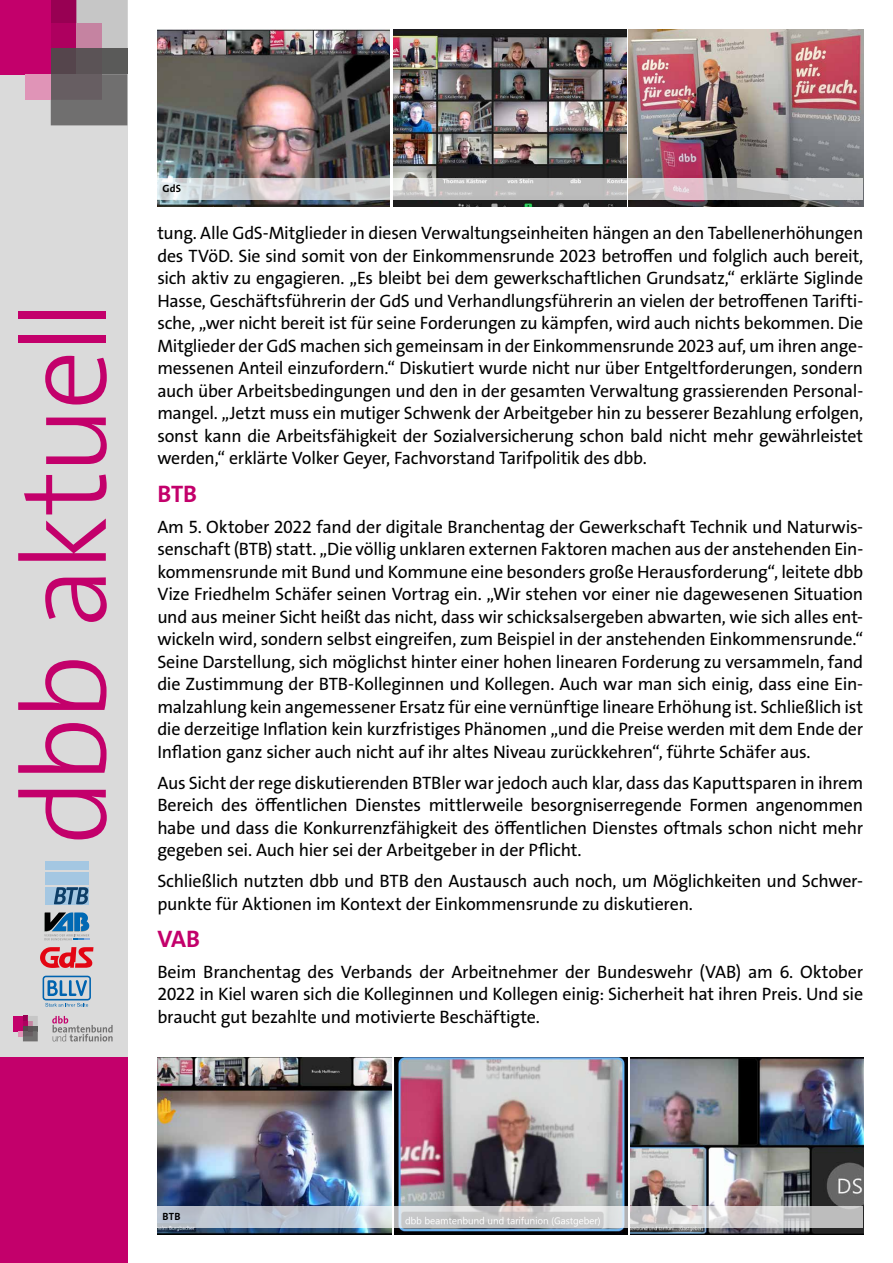
<style>
.page{position:relative;width:893px;height:1263px;background:#fff}
.page>*{position:absolute;margin:0;border:0;box-sizing:border-box;transform-origin:0 0}
.t1{font:300 120px "The Sans Os F";letter-spacing:-.045em;color:#c3006b}
.t2{font:700 24px "The Sans Os F";letter-spacing:-.01em;color:#c3006b}
.t3{font:18px/22.5px "The Sans Os F";letter-spacing:-.015em;color:#000;text-align:justify}
.t4{font:700 10.5px "The Sans Os F";letter-spacing:.01em;color:#000}
</style>
<div class="page">
<div style="left:0;top:0;width:127px;height:1263px;background:#dadada"></div>
<div style="left:0;top:0;width:51px;height:74px;background:#c3006b"></div>
<div style="left:51px;top:0;width:25px;height:23px;background:#980053"></div>
<div style="left:51px;top:23px;width:25px;height:26px;background:#ae005f"></div>
<div style="left:51px;top:49px;width:25px;height:25px;background:#55454c"></div>
<svg style="left:76px;top:0;width:51px;height:49px"></svg>
<div style="left:76px;top:49px;width:26px;height:25px;background:#5b5356"></div>
<div style="left:102px;top:49px;width:25px;height:25px;background:#5a5a59"></div>
<svg style="left:51px;top:74px;width:76px;height:51px"></svg>
<div style="left:25px;top:74px;width:26px;height:26px;background:#e094b7"></div>
<div style="left:0;top:1057px;width:127px;height:206px;background:#c3006b"></div>
<svg style="left:52px;top:1016px;width:61px;height:25px"></svg>
<div style="left:13px;top:1016px;width:10px;height:15px;background:#c3006b"></div>
<svg style="left:18px;top:1016px;width:20px;height:25px"></svg>
<svg style="left:43px;top:976px;width:48px;height:31px"></svg>
<svg style="left:44px;top:912px;width:45px;height:28px"></svg>
<div style="left:45px;top:861px;width:43px;height:9px;background:#a4c7e2"></div>
<div style="left:45px;top:887px;width:43px;height:17px;background:#a4c7e2"></div>
<div style="left:45px;top:872px;width:43px;height:12px;background:#a4c7e2"></div>
<svg style="left:54px;top:887px;width:34px;height:17px"></svg>
<svg style="left:40px;top:947px;width:53px;height:21px"></svg>
<img style="left:393px;top:30px;width:233px;height:176px">
<img style="left:629px;top:30px;width:234px;height:176px">
<img style="left:157px;top:30px;width:233px;height:176px">
<svg style="left:157px;top:178px;width:706px;height:22px"></svg>
<img style="left:395px;top:1057px;width:233px;height:177px">
<img style="left:157px;top:1057px;width:235px;height:177px">
<img style="left:631px;top:1057px;width:232px;height:177px">
<svg style="left:157px;top:1206px;width:706px;height:21px"></svg>
<h1 class="t1" style="left:-12px;top:845px;width:547px;rotate:-90deg">dbb aktuell</h1>
<p class="t4" style="left:163px;top:182px;width:20px">GdS</p>
<p class="t3" style="left:157px;top:222px;width:707px">tung. Alle GdS-Mitglieder in diesen Verwaltungseinheiten hängen an den Tabellenerhöhungen des TVöD. Sie sind somit von der Einkommensrunde 2023 betroffen und folglich auch bereit, sich aktiv zu engagieren. „Es bleibt bei dem gewerkschaftlichen Grundsatz,“ erklärte Siglinde Hasse, Geschäftsführerin der GdS und Verhandlungsführerin an vielen der betroffenen Tarifti&shy;sche, „wer nicht bereit ist für seine Forderungen zu kämpfen, wird auch nichts bekommen. Die Mitglieder der GdS machen sich gemeinsam in der Einkommensrunde 2023 auf, um ihren ange&shy;messenen Anteil einzufordern.“ Diskutiert wurde nicht nur über Entgeltforderungen, sondern auch über Arbeitsbedingungen und den in der gesamten Verwaltung grassierenden Personal&shy;mangel. „Jetzt muss ein mutiger Schwenk der Arbeitgeber hin zu besserer Bezahlung erfolgen, sonst kann die Arbeitsfähigkeit der Sozialversicherung schon bald nicht mehr gewährleistet werden,“ erklärte Volker Geyer, Fachvorstand Tarifpolitik des dbb.</p>
<h2 class="t2" style="left:157px;top:478px;width:41px">BTB</h2>
<p class="t3" style="left:157px;top:515px;width:707px">Am 5. Oktober 2022 fand der digitale Branchentag der Gewerkschaft Technik und Naturwis&shy;senschaft (BTB) statt. „Die völlig unklaren externen Faktoren machen aus der anstehenden Ein&shy;kommensrunde mit Bund und Kommune eine besonders große Herausforderung“, leitete dbb Vize Friedhelm Schäfer seinen Vortrag ein. „Wir stehen vor einer nie dagewesenen Situation und aus meiner Sicht heißt das nicht, dass wir schicksalsergeben abwarten, wie sich alles ent&shy;wickeln wird, sondern selbst eingreifen, zum Beispiel in der anstehenden Einkommensrunde.“ Seine Darstellung, sich möglichst hinter einer hohen linearen Forderung zu versammeln, fand die Zustimmung der BTB-Kolleginnen und Kollegen. Auch war man sich einig, dass eine Ein&shy;malzahlung kein angemessener Ersatz für eine vernünftige lineare Erhöhung ist. Schließlich ist die derzeitige Inflation kein kurzfristiges Phänomen „und die Preise werden mit dem Ende der Inflation ganz sicher auch nicht auf ihr altes Niveau zurückkehren“, führte Schäfer aus.</p>
<p class="t3" style="left:157px;top:771px;width:707px">Aus Sicht der rege diskutierenden BTBler war jedoch auch klar, dass das Kaputtsparen in ihrem Bereich des öffentlichen Dienstes mittlerweile besorgniserregende Formen angenommen habe und dass die Konkurrenzfähigkeit des öffentlichen Dienstes oftmals schon nicht mehr gegeben sei. Auch hier sei der Arbeitgeber in der Pflicht.</p>
<p class="t3" style="left:157px;top:870px;width:707px">Schließlich nutzten dbb und BTB den Austausch auch noch, um Möglichkeiten und Schwer&shy;punkte für Aktionen im Kontext der Einkommensrunde zu diskutieren.</p>
<h2 class="t2" style="left:157px;top:923px;width:44px">VAB</h2>
<p class="t3" style="left:157px;top:961px;width:707px">Beim Branchentag des Verbands der Arbeitnehmer der Bundeswehr (VAB) am 6. Oktober 2022 in Kiel waren sich die Kolleginnen und Kollegen einig: Sicherheit hat ihren Preis. Und sie braucht gut bezahlte und motivierte Beschäftigte.</p>
<p class="t4" style="left:163px;top:1209px;width:19px">BTB</p>
</div>
